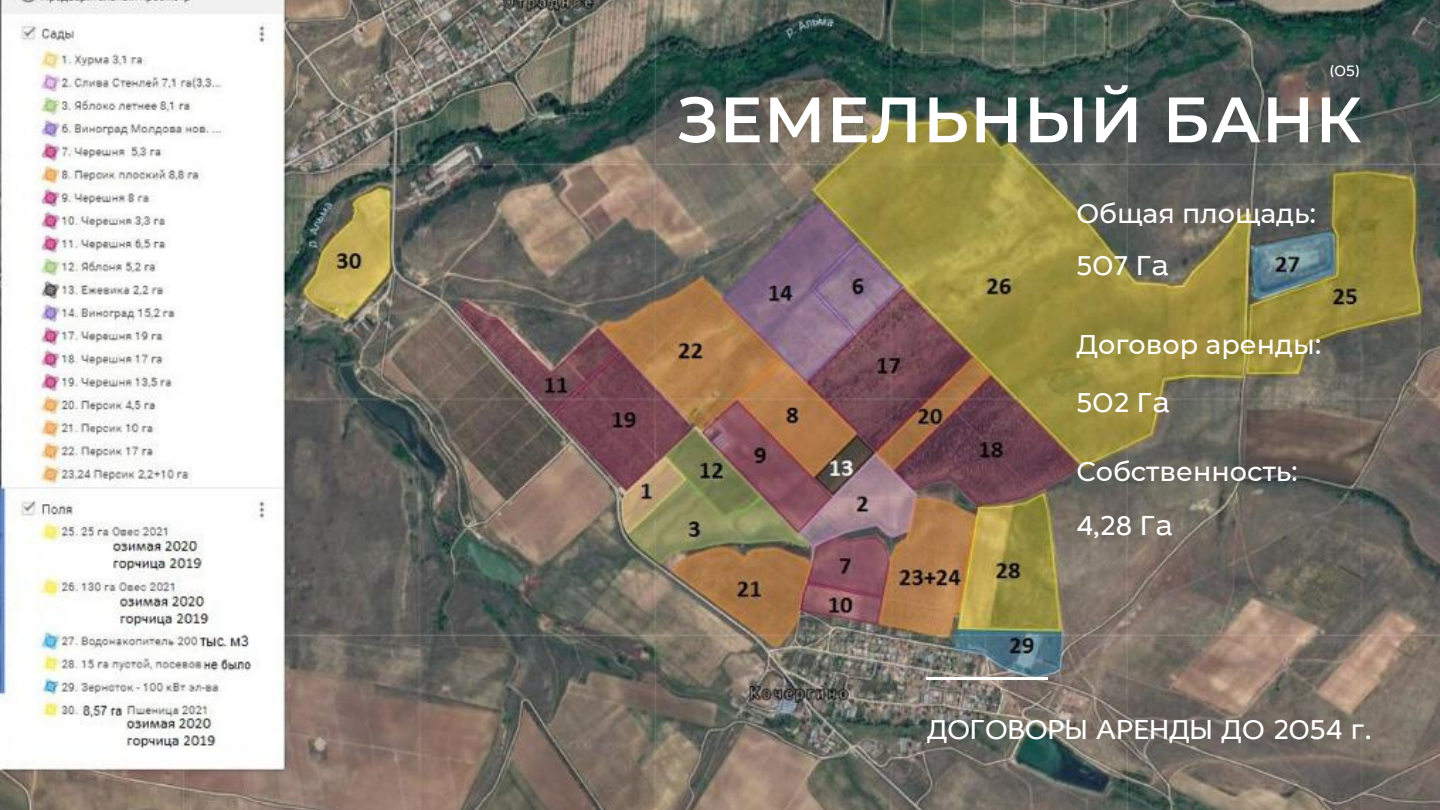
<style>
.page{position:relative;width:1440px;height:810px;background:#fff}
.page>*{position:absolute;margin:0;border:0;box-sizing:border-box;transform-origin:0 0}
.t1{font:600 64px "Montserrat";letter-spacing:.02em;color:#fff}
.t2{font:29px "Idealist Sans";color:#fff}
.t3{font:500 27px "Montserrat";color:#fff}
.t4{font:16px "Idealist Sans";color:#fff}
</style>
<div class="page">
<img style="left:0;top:0;width:1440px;height:810px">
<hr style="left:926px;top:677px;width:122px;height:2px;background:#fff">
<p class="t4" style="left:1330px;top:64px;width:31px">(05)</p>
<p class="t1" style="left:677px;top:80px;width:686px">ЗЕМЕЛЬНЫЙ БАНК</p>
<p class="t3" style="left:1076px;top:197px;width:241px">Общая площадь:</p>
<p class="t2" style="left:1076px;top:253px;width:94px">507 Га</p>
<p class="t3" style="left:1076px;top:327px;width:246px">Договор аренды:</p>
<p class="t2" style="left:1076px;top:390px;width:95px">502 Га</p>
<p class="t3" style="left:1076px;top:455px;width:223px">Собственность:</p>
<p class="t2" style="left:1076px;top:514px;width:98px">4,28 Га</p>
<p class="t2" style="left:926px;top:718px;width:447px">ДОГОВОРЫ АРЕНДЫ ДО 2054 г.</p>
</div>
